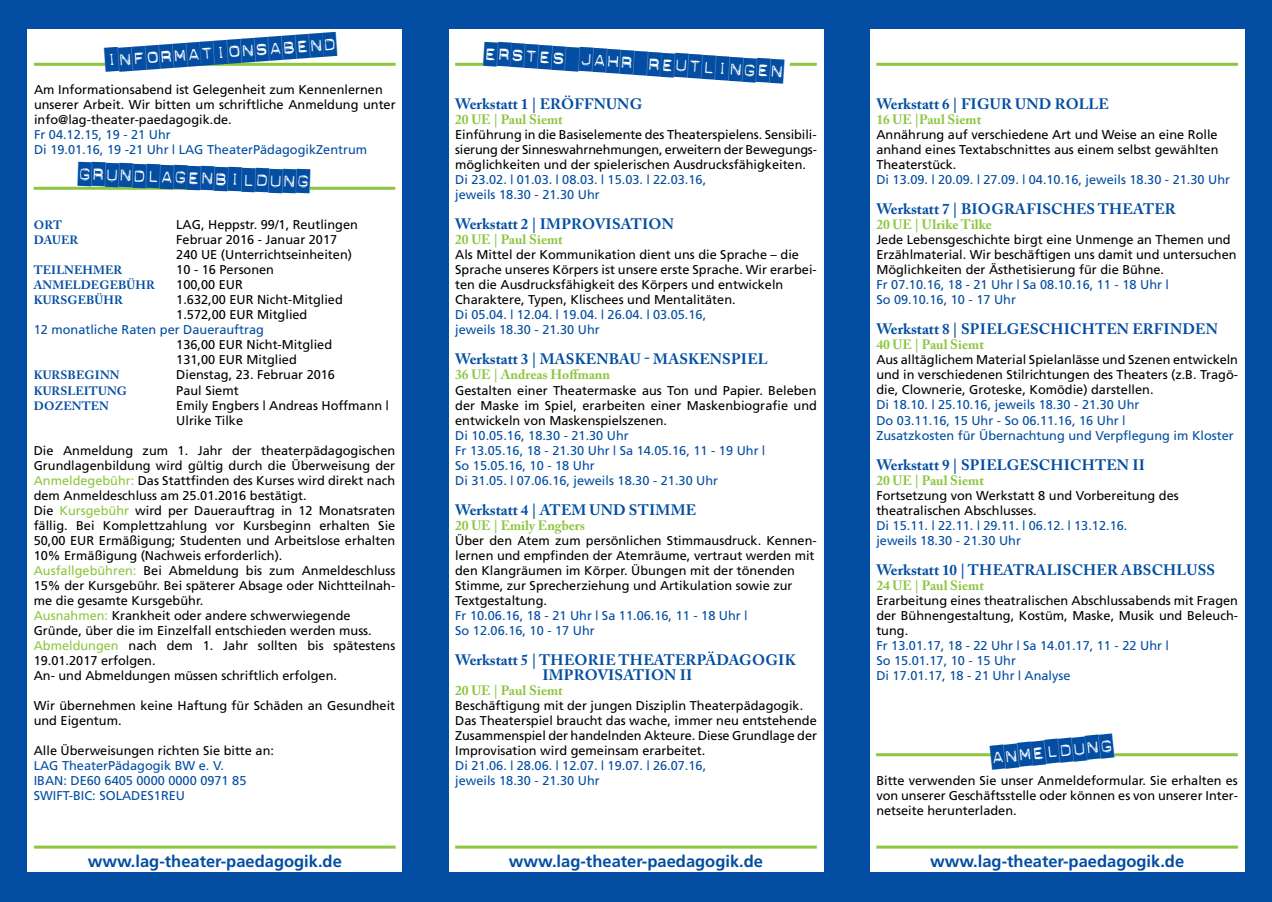
<style>
.page{position:relative;width:1272px;height:902px;background:#fff}
.page>*{position:absolute;margin:0;border:0;box-sizing:border-box;transform-origin:0 0}
.t1{font:24px "Dynamoe";color:#034ea2}
.t2{font:700 16.5px "Frutiger";color:#034ea2}
.t3{font:700 15px/15px "Adobe Caslon Pro";letter-spacing:.015em;color:#034ea2}
.t4{font:700 13.5px "Adobe Caslon Pro";color:#8dc63f}
.t5{font:12.75px/15px "Frutiger";color:#000}
.t6{font:12.75px/15px "Frutiger";color:#034ea2}
.t7{font:700 12px "Adobe Caslon Pro";letter-spacing:.015em;color:#034ea2}
.s1{color:#8dc63f}
</style>
<div class="page">
<div style="left:0;top:0;width:1271px;height:901px;background:#034ea2"></div>
<div style="left:28px;top:30px;width:374px;height:842px;background:#fff"></div>
<div style="left:449px;top:30px;width:374px;height:842px;background:#fff"></div>
<div style="left:870px;top:30px;width:374px;height:842px;background:#fff"></div>
<hr style="left:34px;top:845px;width:361px;height:3px;background:#8dc63f">
<hr style="left:455px;top:845px;width:361px;height:3px;background:#8dc63f">
<hr style="left:876px;top:753px;width:361px;height:3px;background:#8dc63f">
<hr style="left:876px;top:845px;width:361px;height:3px;background:#8dc63f">
<hr style="left:455px;top:63px;width:361px;height:3px;background:#8dc63f">
<hr style="left:876px;top:63px;width:361px;height:3px;background:#8dc63f">
<hr style="left:34px;top:63px;width:361px;height:3px;background:#8dc63f">
<hr style="left:34px;top:187px;width:361px;height:3px;background:#8dc63f">
<svg style="left:483px;top:62px;width:308px;height:4px"></svg>
<svg style="left:104px;top:62px;width:267px;height:4px"></svg>
<svg style="left:78px;top:186px;width:232px;height:4px"></svg>
<svg style="left:989px;top:753px;width:125px;height:4px"></svg>
<h1 class="t1" style="left:104px;top:48px;width:234px;rotate:-4deg">informationsabend</h1>
<p class="t5" style="left:34px;top:82px;width:363px">Am Informationsabend ist Gelegenheit zum Kennenlernen unserer Arbeit. Wir bitten um schriftliche Anmeldung unter info@lag-theater-paedagogik.de.</p>
<p class="t6" style="left:34px;top:127px;width:335px">Fr 04.12.15, 19 - 21 Uhr<br>Di 19.01.16, 19 -21 Uhr | LAG TheaterPädagogikZentrum</p>
<h1 class="t1" style="left:79px;top:162px;width:233px;rotate:2deg">grundlagenbildung</h1>
<p class="t7" style="left:34px;top:218px;width:30px">ORT</p>
<p class="t5" style="left:176px;top:217px;width:183px">LAG, Heppstr. 99/1, Reutlingen</p>
<p class="t7" style="left:34px;top:233px;width:46px">DAUER</p>
<p class="t5" style="left:176px;top:232px;width:177px">Februar 2016 - Januar 2017<br>240 UE (Unterrichtseinheiten)</p>
<p class="t7" style="left:34px;top:263px;width:90px">TEILNEHMER</p>
<p class="t5" style="left:176px;top:262px;width:99px">10 - 16 Personen</p>
<p class="t7" style="left:34px;top:278px;width:123px">ANMELDEGEBÜHR</p>
<p class="t5" style="left:176px;top:277px;width:68px">100,00 EUR</p>
<p class="t7" style="left:34px;top:293px;width:91px">KURSGEBÜHR</p>
<p class="t5" style="left:176px;top:292px;width:168px">1.632,00 EUR N icht-Mitglied<br>1.572,00 EUR Mitglied</p>
<p class="t6" style="left:34px;top:322px;width:232px">12 monatliche Raten per Dauerauftrag</p>
<p class="t5" style="left:176px;top:337px;width:157px">136,00 EUR N icht-Mitglied<br>131,00 EUR Mitglied</p>
<p class="t7" style="left:34px;top:368px;width:87px">KURSBEGINN</p>
<p class="t5" style="left:176px;top:367px;width:160px">Dienstag, 23. Februar 2016</p>
<p class="t7" style="left:34px;top:383px;width:95px">KURSLEITUNG</p>
<p class="t5" style="left:176px;top:382px;width:64px">Paul Siemt</p>
<p class="t7" style="left:34px;top:398px;width:77px">DOZENTEN</p>
<p class="t5" style="left:176px;top:397px;width:214px">Emily Engbers | Andreas Hoffmann |<br>Ulrike Tilke</p>
<p class="t5" style="left:34px;top:442px;width:363px">Die Anmeldung zum 1. Jahr der theaterpädagogischen Grundlagenbildung wird gültig durch die Überweisung der <span class="s1">Anmeldegebühr:</span> Das Stattfinden des Kurses wird direkt nach dem Anmeldeschluss am 25.01.2016 bestätigt.<br>Die <span class="s1">Kursgebühr</span> wird per Dauerauftrag in 12 Monatsraten fällig. Bei Komplettzahlung vor Kursbeginn erhalten Sie 50,00 EUR Ermäßigung; Studenten und Arbeitslose erhalten 10% Ermäßigung (Nachweis erforderlich).<br><span class="s1">Ausfallgebühren:</span> Bei Abmeldung bis zum Anmeldeschluss 15% der Kursgebühr. Bei späterer Absage oder N ichtteilnah&shy;me die gesamte Kursgebühr.<br><span class="s1">Ausnahmen:</span> Krankheit oder andere schwerwiegende Gründe, über die im Einzelfall entschieden werden muss.<br><span class="s1">Abmeldungen</span> nach dem 1. Jahr sollten bis spätestens 19.01.2017 erfolgen.<br>An- und Abmeldungen müssen schriftlich erfolgen.</p>
<p class="t5" style="left:34px;top:697px;width:363px">Wir übernehmen keine Haftung für Schäden an Gesundheit und Eigentum.</p>
<p class="t5" style="left:34px;top:742px;width:242px">Alle Überweisungen richten Sie bitte an:</p>
<p class="t6" style="left:34px;top:757px;width:214px">LAG TheaterPädagogik BW e. V.<br>IBAN : DE60 6405 0000 0000 0971 85<br>SWIFT-BIC: SOLADES1REU</p>
<h1 class="t1" style="left:485px;top:41px;width:152px;rotate:4deg">erstes jahr</h1>
<h1 class="t1" style="left:648px;top:51px;width:138px;rotate:4deg">Reutlingen</h1>
<p class="t3" style="left:455px;top:97px;width:189px">WERKSTATT 1 | ERÖFFNUNG</p>
<p class="t4" style="left:455px;top:112px;width:109px">20 UE | PAUL SIEMT</p>
<p class="t5" style="left:455px;top:127px;width:363px;text-align:justify">Einführung in die Basiselemente des Theaterspielens. Sensibili&shy;sierung der Sinneswahrnehmungen, erweitern der Bewegungs&shy;möglichkeiten und der spielerischen Ausdrucksfähigkeiten.</p>
<p class="t6" style="left:455px;top:172px;width:252px">Di 23.02. | 01.03. | 08.03. | 15.03. | 22.03.16, jeweils 18.30 - 21.30 Uhr</p>
<p class="t3" style="left:455px;top:217px;width:220px">WERKSTATT 2 | IMPROVISATION</p>
<p class="t4" style="left:455px;top:232px;width:109px">20 UE | PAUL SIEMT</p>
<p class="t5" style="left:455px;top:247px;width:363px">Als Mittel der Kommunikation dient uns die Sprache – die Sprache unseres Körpers ist unsere erste Sprache. Wir erarbei&shy;ten die Ausdrucksfähigkeit des Körpers und entwickeln Charaktere, Typen, Klischees und Mentalitäten.</p>
<p class="t6" style="left:455px;top:307px;width:252px">Di 05.04. | 12.04. | 19.04. | 26.04. | 03.05.16, jeweils 18.30 - 21.30 Uhr</p>
<p class="t3" style="left:455px;top:352px;width:314px">WERKSTATT 3 | MASKENBAU - MASKENSPIEL</p>
<p class="t4" style="left:455px;top:367px;width:156px">36 UE | ANDREAS HOFFMANN</p>
<p class="t5" style="left:455px;top:382px;width:363px;text-align:justify">Gestalten einer Theatermaske aus Ton und Papier. Beleben der Maske im Spiel, erarbeiten einer Maskenbiografie und entwickeln von Maskenspielszenen.</p>
<p class="t6" style="left:455px;top:427px;width:311px">Di 10.05.16, 18.30 - 21.30 Uhr<br>Fr 13.05.16, 18 - 21.30 Uhr | Sa 14.05.16, 11 - 19 Uhr | So 15.05.16, 10 - 18 Uhr<br>Di 31.05. | 07.06.16, jeweils 18.30 - 21.30 Uhr</p>
<p class="t3" style="left:455px;top:502px;width:242px">WERKSTATT 4 | ATEM UND STIMME</p>
<p class="t4" style="left:455px;top:517px;width:131px">20 UE | EMILY ENGBERS</p>
<p class="t5" style="left:455px;top:532px;width:363px">Über den Atem zum persönlichen Stimmausdruck. Kennen&shy;lernen und empfinden der Atemräume, vertraut werden mit den Klangräumen im Körper. Übungen mit der tönenden Stimme, zur Sprecherziehung und Artikulation sowie zur Textgestaltung.</p>
<p class="t6" style="left:455px;top:607px;width:293px">Fr 10.06.16, 18 - 21 Uhr | Sa 11.06.16, 11 - 18 Uhr |<br>So 12.06.16, 10 - 17 Uhr</p>
<p class="t3" style="left:542px;top:652px;width:252px;text-indent:-87px">WERKSTATT 5 | THEORIE THEATERPÄDAGOGIK<br>IMPROVISATION II</p>
<p class="t4" style="left:455px;top:682px;width:109px">20 UE | PAUL SIEMT</p>
<p class="t5" style="left:455px;top:697px;width:363px">Beschäftigung mit der jungen Disziplin Theaterpädagogik.<br>Das Theaterspiel braucht das wache, immer neu entstehende Zusammenspiel der handelnden Akteure. Diese Grundlage der Improvisation wird gemeinsam erarbeitet.</p>
<p class="t6" style="left:455px;top:757px;width:252px">Di 21.06. | 28.06. | 12.07. | 19.07. | 26.07.16, jeweils 18.30 - 21.30 Uhr</p>
<p class="t3" style="left:876px;top:97px;width:234px">WERKSTATT 6 | FIGUR UND ROLLE</p>
<p class="t4" style="left:876px;top:112px;width:107px">16 UE |PAUL SIEMT</p>
<p class="t5" style="left:876px;top:127px;width:343px;text-align:justify">Annährung auf verschiedene Art und Weise an eine Rolle anhand eines Textabschnittes aus einem selbst gewählten Theaterstück.</p>
<p class="t6" style="left:876px;top:172px;width:355px">Di 13.09. | 20.09. | 27.09. | 04.10.16, jeweils 18.30 - 21.30 Uhr</p>
<p class="t3" style="left:876px;top:202px;width:301px">WERKSTATT 7 | BIOGRAFISCHES THEATER</p>
<p class="t4" style="left:876px;top:217px;width:117px">20 UE | ULRIKE TILKE</p>
<p class="t5" style="left:876px;top:232px;width:362px">Jede Lebensgeschichte birgt eine Unmenge an Themen und<br>Erzählmaterial. Wir beschäftigen uns damit und untersuchen<br>Möglichkeiten der Ästhetisierung für die Bühne.</p>
<p class="t6" style="left:876px;top:277px;width:293px">Fr 07.10.16, 18 - 21 Uhr | Sa 08.10.16, 11 - 18 Uhr |<br>So 09.10.16, 10 - 17 Uhr</p>
<p class="t3" style="left:876px;top:322px;width:343px">WERKSTATT 8 | SPIELGESCHICHTEN ERFINDEN</p>
<p class="t4" style="left:876px;top:337px;width:109px">40 UE | PAUL SIEMT</p>
<p class="t5" style="left:876px;top:352px;width:363px;text-align:justify">Aus alltäglichem Material Spielanlässe und Szenen entwickeln und in verschiedenen Stilrichtungen des Theaters (z.B. Tragö&shy;die, Clownerie, Groteske, Komödie) darstellen.</p>
<p class="t6" style="left:876px;top:397px;width:359px">Di 18.10. | 25.10.16, jeweils 18.30 - 21.30 Uhr<br>Do 03.11.16, 15 Uhr - So 06.11.16, 16 Uhr |<br>Zusatzkosten für Übernachtung und Verpflegung im Kloster</p>
<p class="t3" style="left:876px;top:457px;width:263px">WERKSTATT 9 | SP IELGESCHICHTEN II</p>
<p class="t4" style="left:876px;top:472px;width:109px">20 UE | PAUL SIEMT</p>
<p class="t5" style="left:876px;top:487px;width:304px">Fortsetzung von Werkstatt 8 und Vorbereitung des theatralischen Abschlusses.</p>
<p class="t6" style="left:876px;top:517px;width:252px">Di 15.11. | 22.11. | 29.11. | 06.12. | 13.12.16. jeweils 18.30 - 21.30 Uhr</p>
<p class="t3" style="left:876px;top:562px;width:340px">WERKSTATT 10 | THEATRALISCHER ABSCHLUSS</p>
<p class="t4" style="left:876px;top:577px;width:109px">24 UE | PAUL SIEMT</p>
<p class="t5" style="left:876px;top:592px;width:363px;text-align:justify">Erarbeitung eines theatralischen Abschlussabends mit Fragen der Bühnengestaltung, Kostüm, Maske, Musik und Beleuch&shy;tung.</p>
<p class="t6" style="left:876px;top:637px;width:293px">Fr 13.01.17, 18 - 22 Uhr | Sa 14.01.17, 11 - 22 Uhr |<br>So 15.01.17, 10 - 15 Uhr<br>Di 17.01.17, 18 - 21 Uhr | Analyse</p>
<h1 class="t1" style="left:989px;top:746px;width:124px;rotate:-6deg">anmeldung</h1>
<p class="t5" style="left:876px;top:772px;width:363px;text-align:justify">Bitte verwenden Sie unser Anmeldeformular. Sie erhalten es von unserer Geschäftsstelle oder können es von unserer Inter&shy;netseite herunterladen.</p>
<p class="t2" style="left:88px;top:851px;width:256px">www.lag-theater-paedagogik.de</p>
<p class="t2" style="left:509px;top:851px;width:256px">www.lag-theater-paedagogik.de</p>
<p class="t2" style="left:930px;top:851px;width:256px">www.lag-theater-paedagogik.de</p>
</div>
